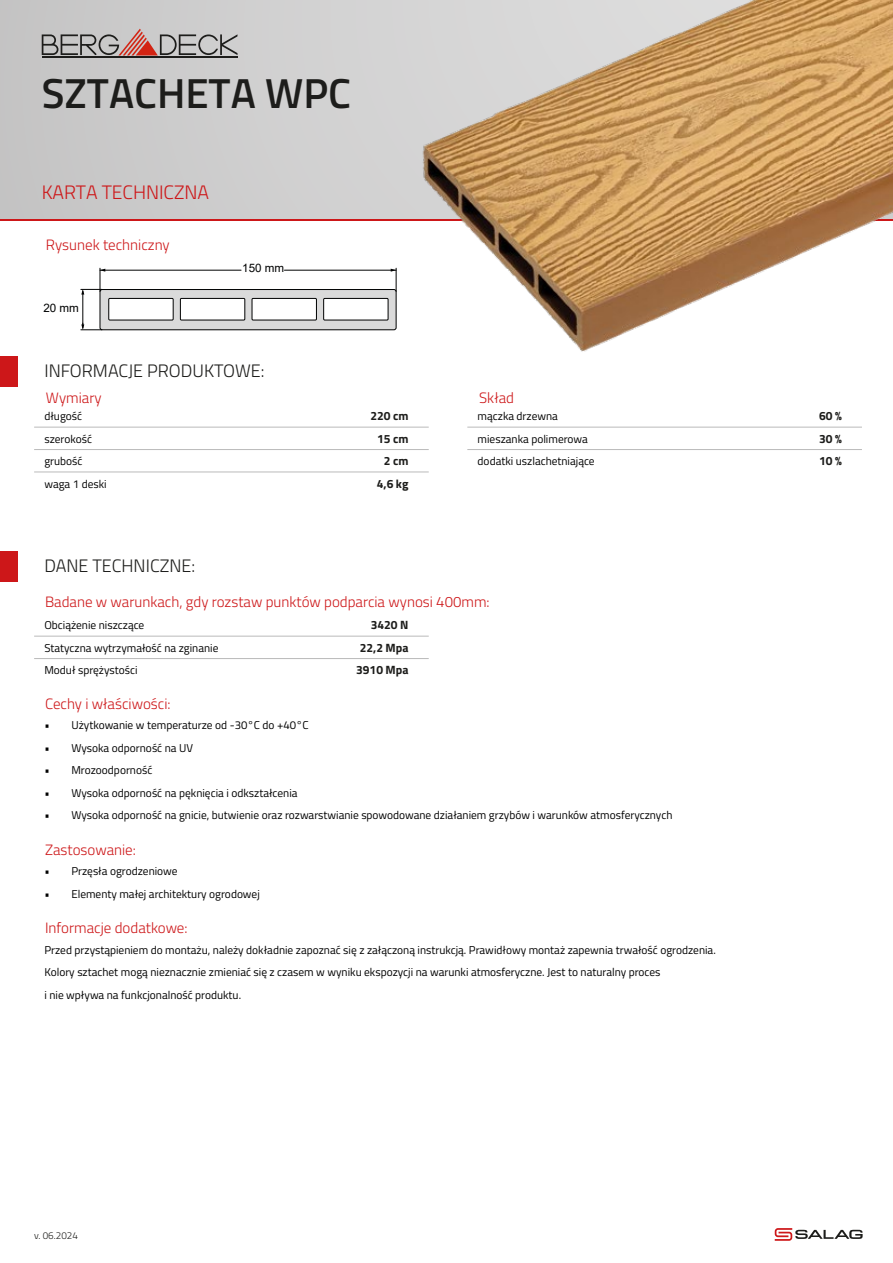
<style>
.page{position:relative;width:893px;height:1263px;background:#fff}
.page>*{position:absolute;margin:0;border:0;box-sizing:border-box;transform-origin:0 0}
.t1{font:600 42px "Titillium Web";color:#1d1d1b}
.t2{font:300 19.5px "Titillium Web";letter-spacing:-.005em;color:#cd1719}
.t3{font:300 18px "Titillium Web";color:#1d1d1b}
.t4{font:300 15px "Titillium Web";color:#cd1719}
.t5{font:700 12px/22.5px "Titillium Web";letter-spacing:-.005em;color:#1d1d1b;text-align:justify}
.t6{font:11.7px "Arial";color:#010202}
.t7{font:11.4px/22.5px "Titillium Web";color:#010101}
.t8{font:300 9.9px "Titillium Web";color:#1d1d1b}
</style>
<div class="page">
<svg style="left:0;top:218px;width:269px;height:3px"></svg>
<div style="left:0;top:0;width:893px;height:218px;background:#cacaca"></div>
<img style="left:269px;top:0;width:624px;height:352px">
<div style="left:0;top:356px;width:17px;height:31px;background:#cd1719"></div>
<svg style="left:775px;top:1228px;width:88px;height:13px"></svg>
<hr style="left:42px;top:56px;width:196px;height:2px;background:#1d1d1b">
<svg style="left:42px;top:29px;width:195px;height:26px"></svg>
<hr style="left:467px;top:427px;width:395px;height:1px;background:#bababa">
<hr style="left:467px;top:449px;width:395px;height:1px;background:#bababa">
<hr style="left:34px;top:427px;width:395px;height:1px;background:#bababa">
<hr style="left:34px;top:449px;width:395px;height:1px;background:#bababa">
<hr style="left:34px;top:472px;width:395px;height:1px;background:#bababa">
<hr style="left:34px;top:636px;width:395px;height:1px;background:#bababa">
<hr style="left:34px;top:658px;width:395px;height:1px;background:#bababa">
<div style="left:0;top:551px;width:17px;height:31px;background:#cd1719"></div>
<svg style="left:81px;top:268px;width:316px;height:62px"></svg>
<h1 class="t1" style="left:42px;top:62px;width:311px">SZTACHETA WPC</h1>
<h2 class="t2" style="left:42px;top:178px;width:169px">KARTA TECHNICZNA</h2>
<h3 class="t4" style="left:46px;top:234px;width:125px">Rysunek techniczny</h3>
<p class="t6" style="left:43px;top:300px;width:37px">20 mm</p>
<p class="t6" style="left:242px;top:260px;width:44px">150 mm</p>
<h3 class="t3" style="left:44px;top:358px;width:222px">INFORMACJE PRODUKTOWE:</h3>
<h3 class="t4" style="left:46px;top:387px;width:57px">Wymiary</h3>
<p class="t7" style="left:44px;top:404px;width:64px">długość szerokość grubość waga 1 deski</p>
<p class="t5" style="left:370px;top:404px;width:40px;text-align:right">220 cm<br>15 cm<br>2 cm<br>4,6 kg</p>
<h3 class="t4" style="left:479px;top:387px;width:36px">Skład</h3>
<p class="t7" style="left:478px;top:404px;width:119px">mączka drzewna mieszanka polimerowa dodatki uszlachetniające</p>
<p class="t5" style="left:819px;top:404px;width:24px">60 % 30 % 10 %</p>
<h3 class="t3" style="left:44px;top:553px;width:152px">DANE TECHNICZNE:</h3>
<h3 class="t4" style="left:45px;top:591px;width:446px">Badane w warunkach, gdy rozstaw punktów podparcia wynosi 400mm:</h3>
<p class="t7" style="left:44px;top:613px;width:176px">Obciążenie niszczące<br>Statyczna wytrzymałość na zginanie<br>Moduł sprężystości</p>
<p class="t5" style="left:356px;top:613px;width:54px;text-indent:15px">3420 N 22,2 Mpa 3910 Mpa</p>
<h3 class="t4" style="left:45px;top:693px;width:127px">Cechy i właściwości:</h3>
<p class="t7" style="left:44px;top:714px;width:266px">• Użytkowanie w temperaturze od -30°C do +40°C</p>
<p class="t7" style="left:44px;top:736px;width:150px">• Wysoka odporność na UV</p>
<p class="t7" style="left:44px;top:759px;width:109px">• Mrozoodporność</p>
<p class="t7" style="left:44px;top:781px;width:255px">• Wysoka odporność na pęknięcia i odkształcenia</p>
<p class="t7" style="left:44px;top:804px;width:629px">• Wysoka odporność na gnicie, butwienie oraz rozwarstwianie spowodowane działaniem grzybów i warunków atmosferycznych</p>
<h3 class="t4" style="left:45px;top:839px;width:92px">Zastosowanie:</h3>
<p class="t7" style="left:44px;top:859px;width:135px">• Przęsła ogrodzeniowe</p>
<p class="t7" style="left:44px;top:882px;width:217px">• Elementy małej architektury ogrodowej</p>
<h3 class="t4" style="left:45px;top:917px;width:144px">Informacje dodatkowe:</h3>
<p class="t7" style="left:44px;top:938px;width:673px">Przed przystąpieniem do montażu, należy dokładnie zapoznać się z załączoną instrukcją. Prawidłowy montaż zapewnia trwałość ogrodzenia.<br>Kolory sztachet mogą nieznacznie zmieniać się z czasem w wyniku ekspozycji na warunki atmosferyczne. Jest to naturalny proces<br>i nie wpływa na funkcjonalność produktu.</p>
<p class="t8" style="left:34px;top:1228px;width:45px">v. 06.2024</p>
</div>
